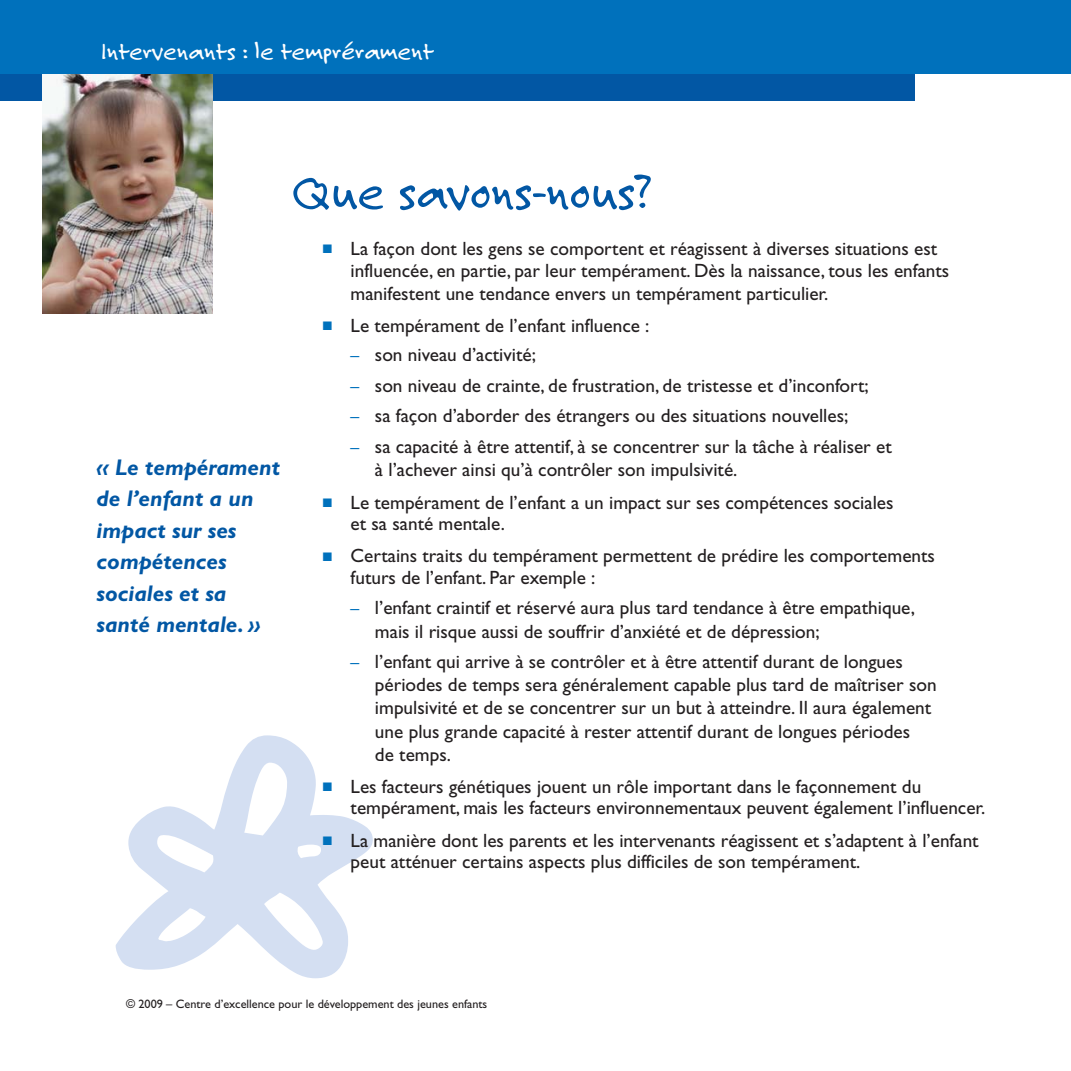
<style>
.page{position:relative;width:1071px;height:1071px;background:#fff}
.page>*{position:absolute;margin:0;border:0;box-sizing:border-box;transform-origin:0 0}
.t1{font:52.5px "Felt Tip Roman";color:#0257a4}
.t2{font:26.25px "Felt Tip Roman";color:#fff}
.t3{font:italic 700 22.75px/31.5px "Gill Sans";color:#0257a4}
.t4{font:19.25px/23.1px "Gill Sans";color:#231f20}
.t5{font:12.25px "Gill Sans";color:#231f20}
.s1{color:#0071bc}
.s2{font-size:17.5px;color:#0071bc}
.s3{font-style:italic}
</style>
<div class="page">
<svg style="left:116px;top:735px;width:257px;height:243px"></svg>
<div style="left:0;top:47px;width:915px;height:53px;background:#0257a4"></div>
<img style="left:43px;top:73px;width:170px;height:240px">
<div style="left:0;top:0;width:1071px;height:73px;background:#0071bc"></div>
<h2 class="t2" style="left:101px;top:35px;width:334px">Intervenants : le temprérament</h2>
<p class="t3" style="left:97px;top:454px;width:185px">« Le tempérament de l’enfant a un impact sur ses compétences sociales et sa santé mentale. »</p>
<h1 class="t1" style="left:291px;top:160px;width:361px">Que savons-nous?</h1>
<p class="t4" style="left:351px;top:240px;width:600px;line-height:22.2px;text-indent:-28px"><span class="s1">■</span> La façon dont les gens se comportent et réagissent à diverses situations est influencée, en partie, par leur tempérament. Dès la naissance, tous les enfants manifestent une tendance envers un tempérament particulier.</p>
<p class="t4" style="left:323px;top:316px;width:328px"><span class="s1">■</span> Le tempérament de l’enfant influence :</p>
<p class="t4" style="left:351px;top:345px;width:187px"><span class="s2">–</span> son niveau d’activité;</p>
<p class="t4" style="left:351px;top:376px;width:520px"><span class="s2">–</span> son niveau de crainte, de frustration, de tristesse et d’inconfort;</p>
<p class="t4" style="left:351px;top:406px;width:499px"><span class="s2">–</span> sa façon d’aborder des étrangers ou des situations nouvelles;</p>
<p class="t4" style="left:375px;top:437px;width:518px;text-indent:-24px"><span class="s2">–</span> sa capacité à être attentif, à se concentrer sur la tâche à réaliser et à l’achever ainsi qu’à contrôler son impulsivité.</p>
<p class="t4" style="left:351px;top:494px;width:544px;line-height:21.3px;text-indent:-28px"><span class="s1">■</span> Le tempérament de l’enfant a un impact sur ses compétences sociales et sa santé mentale.</p>
<p class="t4" style="left:351px;top:547px;width:586px;line-height:21.3px;text-indent:-28px"><span class="s1">■</span> Certains traits du tempérament permettent de prédire les comportements futurs de l’enfant. Par exemple :</p>
<p class="t4" style="left:375px;top:599px;width:542px;text-indent:-24px"><span class="s2">–</span> l’enfant craintif et réservé aura plus tard tendance à être empathique, mais il risque aussi de souffrir d’anxiété et de dépression;</p>
<p class="t4" style="left:375px;top:652px;width:563px;text-indent:-24px"><span class="s2">–</span> l’enfant qui arrive à se contrôler et à être attentif durant de longues périodes de temps sera généralement capable plus tard de maîtriser son impulsivité et de se concentrer sur un but à atteindre. Il aura également une plus grande capacité à rester attentif durant de longues périodes<br>de temps.</p>
<p class="t4" style="left:351px;top:778px;width:636px;line-height:21.3px;text-indent:-28px"><span class="s1">■</span> Les facteurs génétiques jouent un rôle important dans le façonnement du tempérament, mais les facteurs environnementaux peuvent également l’influencer.</p>
<p class="t4" style="left:351px;top:832px;width:630px;line-height:21.3px;text-indent:-28px"><span class="s1">■</span> La manière dont les parents et les intervenants réagissent et s’adaptent à l’enfant peut atténuer certains aspects plus difficiles de son tempérament.</p>
<p class="t5" style="left:126px;top:999px;width:363px"><span class="s3">©</span> 2009 – Centre d’excellence pour le développement des jeunes enfants</p>
</div>
